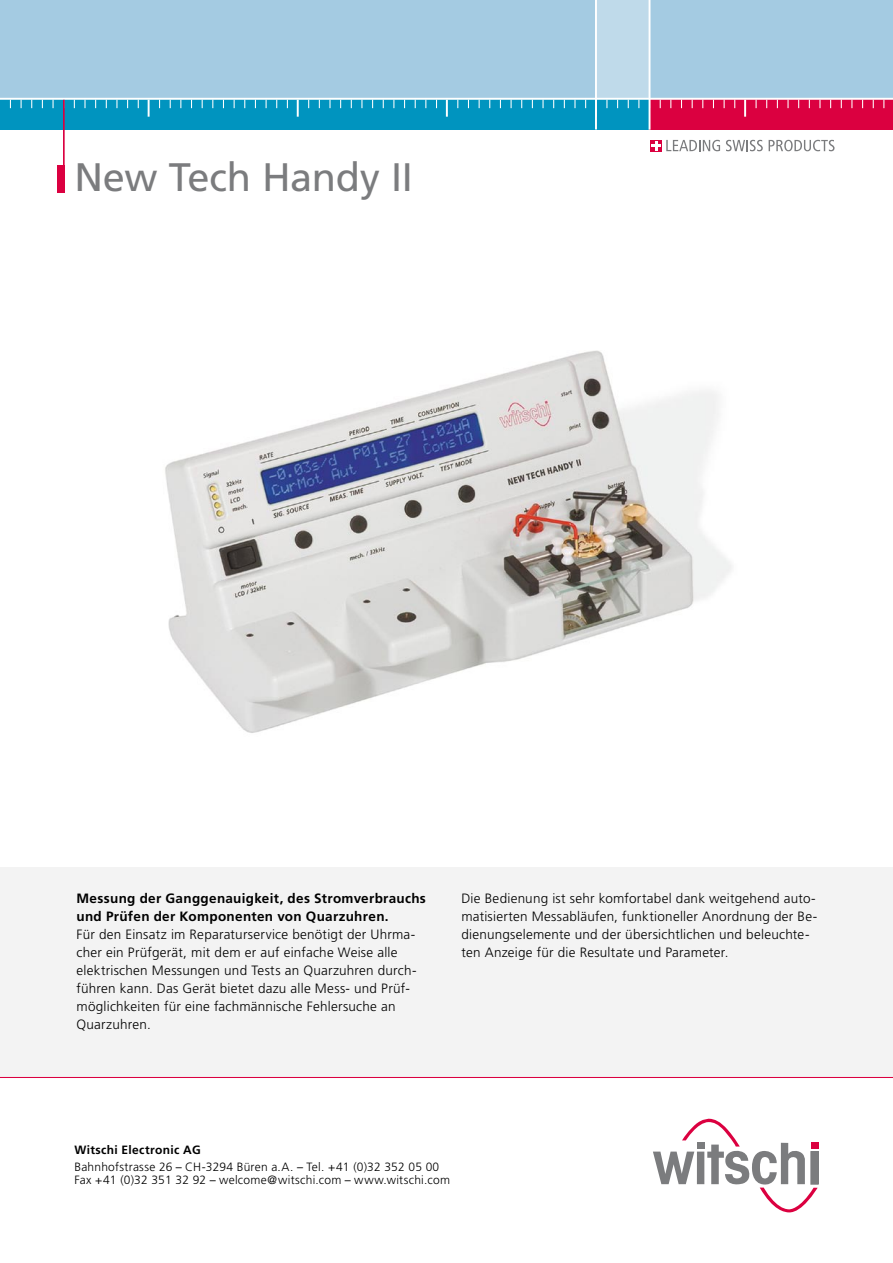
<style>
.page{position:relative;width:893px;height:1263px;background:#fff}
.page>*{position:absolute;margin:0;border:0;box-sizing:border-box;transform-origin:0 0}
.t1{font:39.75px "Frutiger";letter-spacing:-.01em;color:#7b7c7e}
.t2{font:300 13.5px/18px "Frutiger";letter-spacing:.02em;color:#000}
.t3{font:700 13.5px/18px "Frutiger";letter-spacing:.025em;color:#000}
.t4{font:300 12px/16.5px "Frutiger";letter-spacing:.02em;color:#000}
.s1{font-weight:700}
.s2{font-weight:400}
</style>
<div class="page">
<div style="left:0;top:0;width:893px;height:129px;background:#a4cbe2"></div>
<div style="left:596px;top:0;width:54px;height:129px;background:#bfdaea"></div>
<div style="left:0;top:867px;width:893px;height:211px;background:#f3f3f3"></div>
<div style="left:0;top:98px;width:893px;height:31px;background:#0094bf"></div>
<div style="left:650px;top:98px;width:243px;height:31px;background:#db0040"></div>
<svg style="left:446px;top:100px;width:2px;height:17px"></svg>
<svg style="left:297px;top:100px;width:2px;height:17px"></svg>
<svg style="left:148px;top:100px;width:2px;height:17px"></svg>
<svg style="left:744px;top:100px;width:2px;height:17px"></svg>
<svg style="left:787px;top:100px;width:2px;height:8px"></svg>
<svg style="left:755px;top:100px;width:2px;height:8px"></svg>
<svg style="left:542px;top:100px;width:2px;height:8px"></svg>
<svg style="left:84px;top:100px;width:2px;height:8px"></svg>
<hr style="left:0;top:98px;width:893px;height:2px;background:#fff">
<hr style="left:649px;top:0;width:1px;height:130px;background:#fff">
<hr style="left:0;top:1077px;width:893px;height:1px;background:#db0040">
<svg style="left:653px;top:1119px;width:165px;height:93px"></svg>
<hr style="left:595px;top:0;width:2px;height:129px;background:#fff">
<div style="left:650px;top:140px;width:12px;height:11px;background:#db0040"></div>
<svg style="left:651px;top:140px;width:69px;height:11px"></svg>
<svg style="left:726px;top:140px;width:37px;height:11px"></svg>
<svg style="left:769px;top:140px;width:65px;height:11px"></svg>
<div style="left:57px;top:165px;width:7px;height:27px;background:#db0040"></div>
<hr style="left:63px;top:100px;width:2px;height:92px;background:#db0040">
<img style="left:165px;top:350px;width:567px;height:383px">
<h1 class="t1" style="left:74px;top:154px;width:340px">New Tech Handy II</h1>
<p class="t3" style="left:77px;top:889px;width:351px">Messung der Ganggenauigkeit, des Stromverbrauchs und Prüfen der Komponenten von Quarzuhren.</p>
<p class="t2" style="left:77px;top:926px;width:342px">Für den Einsatz im Reparaturservice benötigt der Uhrma&shy;cher ein Prüfgerät, mit dem er auf einfache Weise alle elektrischen Messungen und Tests an Quarzuhren durch&shy;führen kann. Das Gerät bietet dazu alle Mess- und Prüf&shy;möglichkeiten für eine fachmännische Fehlersuche an Quarzuhren.</p>
<p class="t2" style="left:461px;top:889px;width:357px">Die Bedienung ist sehr komfortabel dank weitgehend auto&shy;matisierten Messabläufen, funktioneller Anordnung der Be&shy;dienungselemente und der übersichtlichen und beleuchte&shy;ten Anzeige für die Resultate und Parameter.</p>
<p class="t4" style="left:74px;top:1142px;width:366px"><span class="s1">Witschi Electronic AG<br></span>Bahnhofstrasse 26 <span class="s2">–</span> CH-3294 Büren a.A. <span class="s2">–</span> Tel. +41 (0)32 352 05 00</p>
<p class="t4" style="left:74px;top:1172px;width:377px">Fax +41 (0)32 351 32 92 <span class="s2">–</span> welcome@witschi.com <span class="s2">–</span> www.witschi.com</p>
</div>
